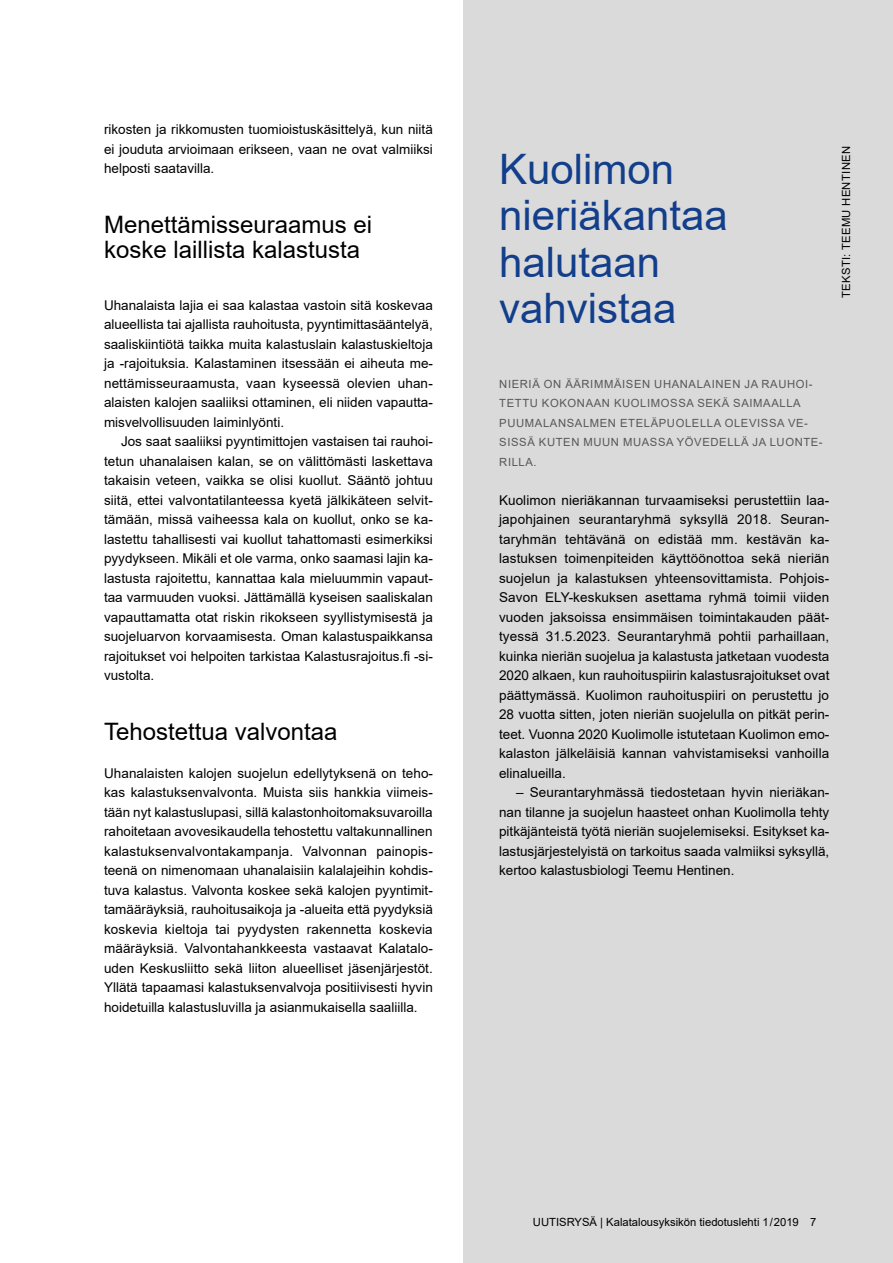
<style>
.page{position:relative;width:893px;height:1263px;background:#fff}
.page>*{position:absolute;margin:0;border:0;box-sizing:border-box;transform-origin:0 0}
.OTS_1{font:42px/46.5px "Arial";color:#123e8b}
.t1{font:24px/25.5px "Arial";color:#000}
.Leipis_eka_kpl{font:13.5px/19.5px "Arial";color:#000;text-align:justify}
.Leipis{font:13.5px/19.5px "Arial";color:#000;text-align:justify}
.Ingressi{font:11.25px/19.5px "Arial";letter-spacing:.055em;color:#575756}
.Kirjoittajat_RYSÄ{font:11.25px "Arial";color:#000}
.Kirjoittajat_RYSÄ-2{font:11.25px "Arial";letter-spacing:.035em;color:#000}
</style>
<div class="page">
<div style="left:463px;top:0;width:430px;height:1263px;background:#dadada"></div>
<p class="Leipis" style="left:104px;top:120px;width:330px">rikosten ja rikkomusten tuomioistuskäsittelyä, kun niitä ei jouduta arvioimaan erikseen, vaan ne ovat valmiiksi helposti saatavilla.</p>
<h2 class="t1" style="left:104px;top:211px;width:270px">Menettämisseuraamus ei koske laillista kalastusta</h2>
<p class="Leipis_eka_kpl" style="left:104px;top:295px;width:330px">Uhanalaista lajia ei saa kalastaa vastoin sitä koskevaa alueellista tai ajallista rauhoitusta, pyyntimittasääntelyä, saaliskiintiötä taikka muita kalastuslain kalastuskieltoja ja -rajoituksia. Kalastaminen itsessään ei aiheuta me&shy;nettämisseuraamusta, vaan kyseessä olevien uhan&shy;alaisten kalojen saaliiksi ottaminen, eli niiden vapautta&shy;misvelvollisuuden laiminlyönti.</p>
<p class="Leipis" style="left:104px;top:432px;width:330px;text-indent:17px">Jos saat saaliiksi pyyntimittojen vastaisen tai rauhoi&shy;tetun uhanalaisen kalan, se on välittömästi laskettava takaisin veteen, vaikka se olisi kuollut. Sääntö johtuu siitä, ettei valvontatilanteessa kyetä jälkikäteen selvit&shy;tämään, missä vaiheessa kala on kuollut, onko se ka&shy;lastettu tahallisesti vai kuollut tahattomasti esimerkiksi pyydykseen. Mikäli et ole varma, onko saamasi lajin ka&shy;lastusta rajoitettu, kannattaa kala mieluummin vapaut&shy;taa varmuuden vuoksi. Jättämällä kyseisen saaliskalan vapauttamatta otat riskin rikokseen syyllistymisestä ja suojeluarvon korvaamisesta. Oman kalastuspaikkansa rajoitukset voi helpoiten tarkistaa Kalastusrajoitus.fi -si&shy;vustolta.</p>
<h2 class="t1" style="left:104px;top:718px;width:235px">Tehostettua valvontaa</h2>
<p class="Leipis_eka_kpl" style="left:104px;top:763px;width:330px">Uhanalaisten kalojen suojelun edellytyksenä on teho&shy;kas kalastuksenvalvonta. Muista siis hankkia viimeis&shy;tään nyt kalastuslupasi, sillä kalastonhoitomaksuvaroilla rahoitetaan avovesikaudella tehostettu valtakunnallinen kalastuksenvalvontakampanja. Valvonnan painopis&shy;teenä on nimenomaan uhanalaisiin kalalajeihin kohdis&shy;tuva kalastus. Valvonta koskee sekä kalojen pyyntimit&shy;tamääräyksiä, rauhoitusaikoja ja -alueita että pyydyksiä koskevia kieltoja tai pyydysten rakennetta koskevia määräyksiä. Valvontahankkeesta vastaavat Kalatalo&shy;uden Keskusliitto sekä liiton alueelliset jäsenjärjestöt.<br>Yllätä tapaamasi kalastuksenvalvoja positiivisesti hyvin hoidetuilla kalastusluvilla ja asianmukaisella saaliilla.</p>
<p class="OTS_1" style="left:499px;top:145px;width:230px">Kuolimon nieriäkantaa halutaan vahvistaa</p>
<p class="Kirjoittajat_RYSÄ-2" style="left:838px;top:298px;width:154px;rotate:-90deg">TEKSTI: TEEMU HENTINEN</p>
<p class="Ingressi" style="left:499px;top:374px;width:325px">NIERIÄ ON ÄÄRIMMÄISEN UHANALAINEN JA RAUHOI-TETTU KOKONAAN KUOLIMOSSA SEKÄ SAIMAALLA PUUMALANSALMEN ETELÄPUOLELLA OLEVISSA VE-SISSÄ KUTEN MUUN MUASSA YÖVEDELLÄ JA LUONTE-RILLA.</p>
<p class="Leipis_eka_kpl" style="left:499px;top:490px;width:332px">Kuolimon nieriäkannan turvaamiseksi perustettiin laa&shy;japohjainen seurantaryhmä syksyllä 2018. Seuran&shy;taryhmän tehtävänä on edistää mm. kestävän ka&shy;lastuksen toimenpiteiden käyttöönottoa sekä nieriän suojelun ja kalastuksen yhteensovittamista. Pohjois-Savon ELY-keskuksen asettama ryhmä toimii viiden vuoden jaksoissa ensimmäisen toimintakauden päät&shy;tyessä 31.5.2023. Seurantaryhmä pohtii parhaillaan, kuinka nieriän suojelua ja kalastusta jatketaan vuodesta 2020 alkaen, kun rauhoituspiirin kalastusrajoitukset ovat päättymässä. Kuolimon rauhoituspiiri on perustettu jo 28 vuotta sitten, joten nieriän suojelulla on pitkät perin&shy;teet. Vuonna 2020 Kuolimolle istutetaan Kuolimon emo&shy;kalaston jälkeläisiä kannan vahvistamiseksi vanhoilla elinalueilla.</p>
<p class="Leipis" style="left:499px;top:783px;width:332px;text-indent:17px">– Seurantaryhmässä tiedostetaan hyvin nieriäkan&shy;nan tilanne ja suojelun haasteet onhan Kuolimolla tehty pitkäjänteistä työtä nieriän suojelemiseksi. Esitykset ka&shy;lastusjärjestelyistä on tarkoitus saada valmiiksi syksyllä, kertoo kalastusbiologi Teemu Hentinen.</p>
<p class="Kirjoittajat_RYSÄ" style="left:533px;top:1214px;width:285px">UUTISRYSÄ | Kalatalousyksikön tiedotuslehti 1 / 2019 7</p>
</div>
